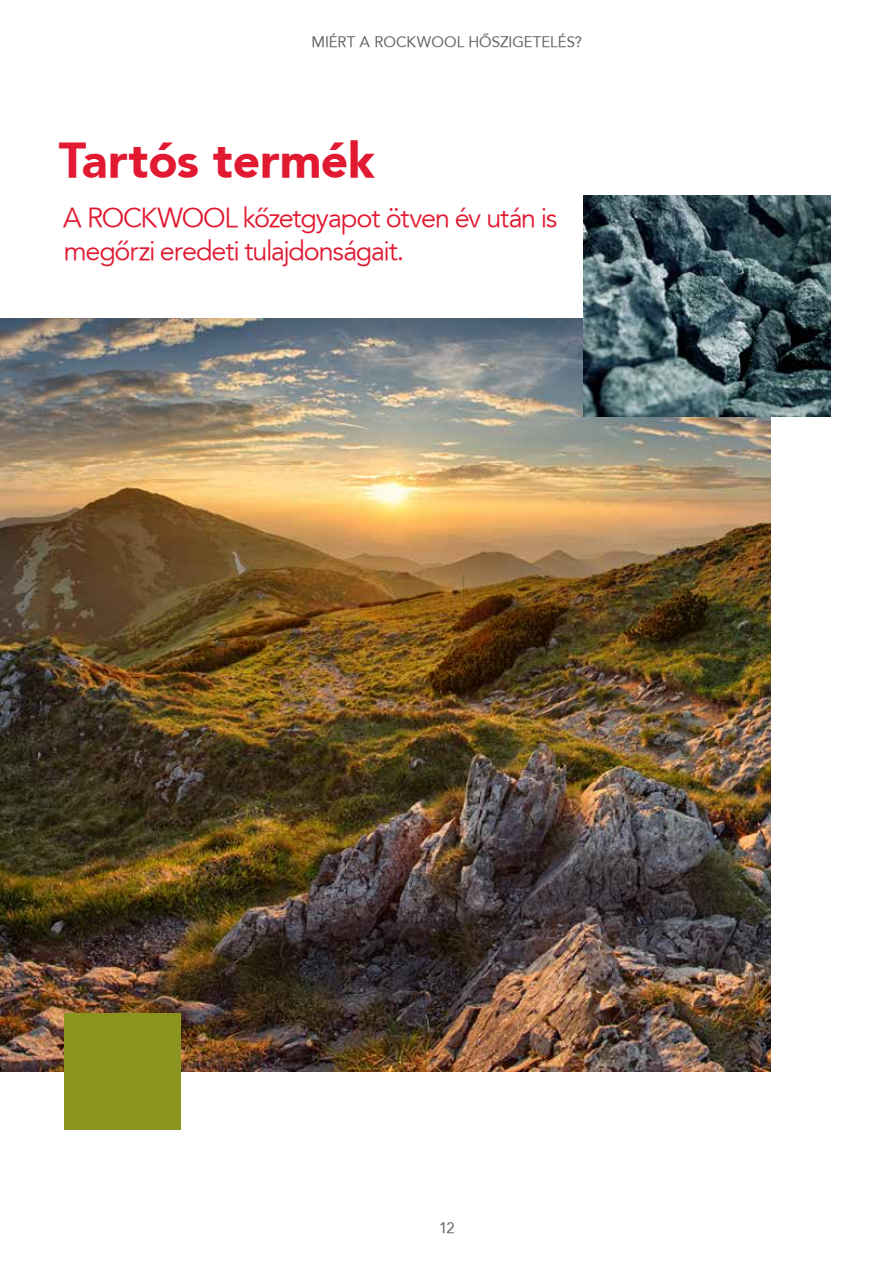
<style>
.page{position:relative;width:893px;height:1263px;background:#fff}
.page>*{position:absolute;margin:0;border:0;box-sizing:border-box;transform-origin:0 0}
.t1{font:48px "Avenir Blk PFL";letter-spacing:.005em;color:#e11931}
.t2{font:27px/33px "Avenir Bk PFL";color:#e11931}
.t3{font:15px "Avenir PFL";letter-spacing:.05em;color:#636466}
</style>
<div class="page">
<img style="left:0;top:319px;width:771px;height:752px">
<img style="left:584px;top:196px;width:246px;height:221px">
<div style="left:64px;top:1013px;width:117px;height:117px;background:#8a941e"></div>
<p class="t3" style="left:312px;top:32px;width:271px">MIÉRT A ROCKWOOL HŐSZIGETELÉS?</p>
<h1 class="t1" style="left:59px;top:128px;width:317px">Tartós termék</h1>
<p class="t2" style="left:63px;top:202px;width:495px">A ROCKWOOL kőzetgyapot ötven év után is megőrzi eredeti tulajdonságait.</p>
<p class="t3" style="left:438px;top:1218px;width:18px">12</p>
</div>
